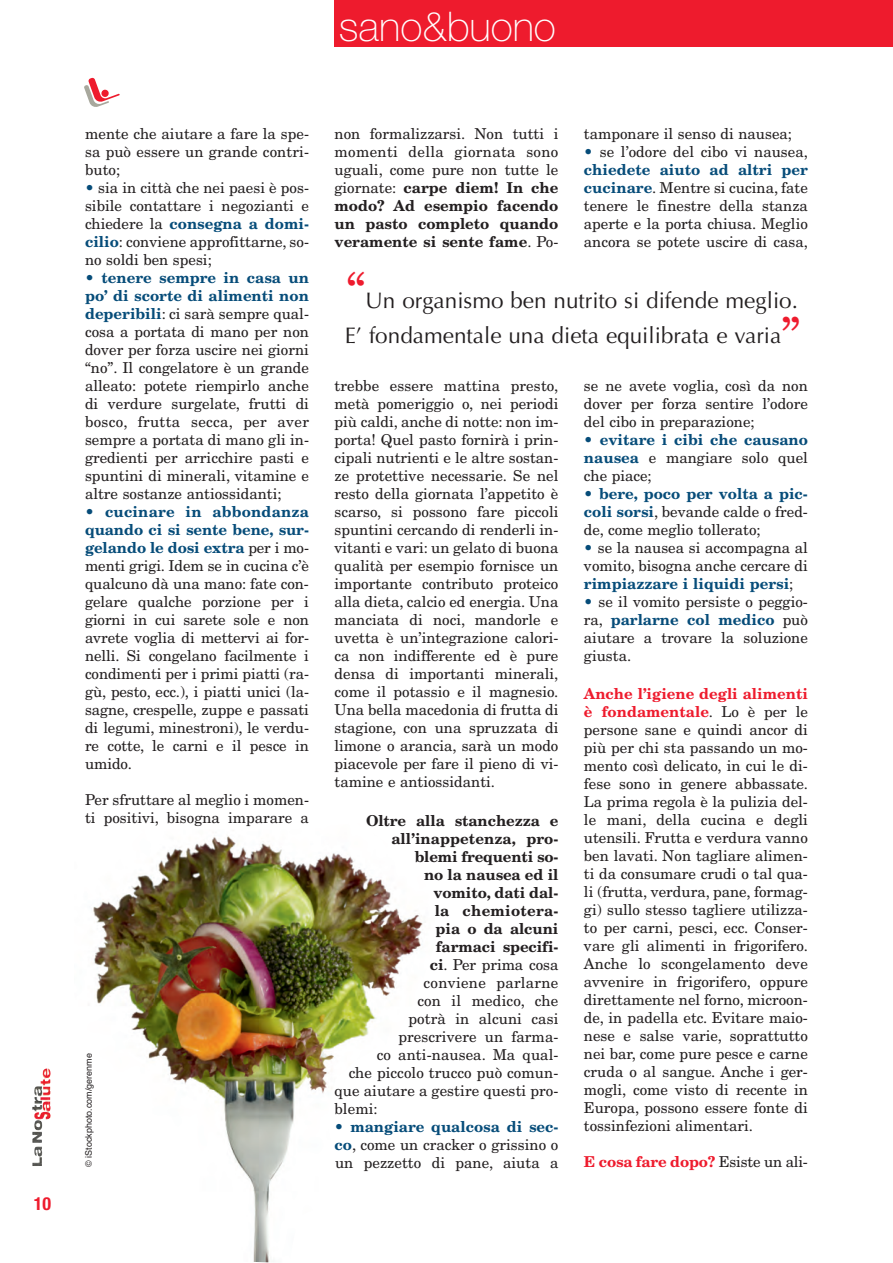
<style>
.page{position:relative;width:893px;height:1263px;background:#fff}
.page>*{position:absolute;margin:0;border:0;box-sizing:border-box;transform-origin:0 0}
.t1{font:100 40.95px "Helvetica Neue";color:#fff}
.t2{font:22.5px/34.5px "Optima";color:#231f20}
.t3{font:700 condensed 18px "Helvetica Neue";color:#ee1b2d}
.t4{font:15px/18px "New Century Schlbk";color:#231f20;text-align:justify}
.t5{font:700 15px "New Century Schlbk";letter-spacing:-.005em;color:#231f20}
.t6{font:700 15px/18px "New Century Schlbk";color:#064c79;text-align:justify}
.t7{font:700 15px "New Century Schlbk";letter-spacing:-.01em;color:#ee1b2d}
.t8{font:15px "New Century Schlbk";letter-spacing:.02em;color:#231f20}
.t9{font:700 15px "New Century Schlbk";letter-spacing:.015em;color:#231f20}
.t10{font:9px "Helvetica";color:#231f20}
.s1{color:#064c79}
.s2{font-weight:700;color:#064c79}
.s3{font-weight:700}
.s4{font-family:"New Century Schlbk";font-size:48px;color:#ee1b2d}
.s5{font-weight:400;color:#231f20}
.s6{font-weight:700;color:#ee1b2d}
</style>
<div class="page">
<svg style="left:84px;top:78px;width:36px;height:29px"></svg>
<img style="left:32px;top:1086px;width:19px;height:80px">
<img style="left:93px;top:836px;width:330px;height:427px">
<div style="left:334px;top:0;width:559px;height:47px;background:#ee1b2d"></div>
<h1 class="t1" style="left:339px;top:12px;width:218px">sano&amp;buono</h1>
<p class="t3" style="left:34px;top:1197px;width:19px">10</p>
<p class="t4" style="left:85px;top:126px;width:225px">mente che aiutare a fare la spe&shy;sa può essere un grande contri&shy;buto;</p>
<p class="t4" style="left:85px;top:180px;width:225px"><span class="s1">•</span> sia in città che nei paesi è pos&shy;sibile contattare i negozianti e chiedere la <span class="s2">consegna a domi&shy;cilio</span>: conviene approfittarne, so&shy;no soldi ben spesi;</p>
<p class="t4" style="left:85px;top:270px;width:225px"><span class="s2">• tenere sempre in casa un po’ di scorte di alimenti non deperibili</span>: ci sarà sempre qual&shy;cosa a portata di mano per non dover per forza uscire nei giorni “no”. Il congelatore è un grande alleato: potete riempirlo anche di verdure surgelate, frutti di bosco, frutta secca, per aver sempre a portata di mano gli in&shy;gredienti per arricchire pasti e spuntini di minerali, vitamine e altre sostanze antiossidanti;</p>
<p class="t4" style="left:85px;top:504px;width:225px"><span class="s2">• cucinare in abbondanza quando ci si sente bene, sur&shy;gelando le dosi extra</span> per i mo&shy;menti grigi. Idem se in cucina c’è qualcuno dà una mano: fate con&shy;gelare qualche porzione per i giorni in cui sarete sole e non avrete voglia di mettervi ai for&shy;nelli. Si congelano facilmente i condimenti per i primi piatti (ra&shy;gù, pesto, ecc.), i piatti unici (la&shy;sagne, crespelle, zuppe e passati di legumi, minestroni), le verdu&shy;re cotte, le carni e il pesce in umido.</p>
<p class="t4" style="left:85px;top:792px;width:225px">Per sfruttare al meglio i momen&shy;ti positivi, bisogna imparare a</p>
<p class="t10" style="left:83px;top:1167px;width:115px;rotate:-90deg">© iStockphoto.com/gerenme</p>
<p class="t4" style="left:334px;top:126px;width:225px">non formalizzarsi. Non tutti i momenti della giornata sono uguali, come pure non tutte le giornate: <span class="s3">carpe diem! In che modo? Ad esempio facendo un pasto completo quando veramente si sente fame</span>. Po-</p>
<p class="t4" style="left:584px;top:126px;width:210px">tamponare il senso di nausea;</p>
<p class="t4" style="left:584px;top:144px;width:225px"><span class="s1">•</span> se l’odore del cibo vi nausea, <span class="s2">chiedete aiuto ad altri per cucinare</span>. Mentre si cucina, fate tenere le finestre della stanza aperte e la porta chiusa. Meglio ancora se potete uscire di casa,</p>
<h2 class="t2" style="left:345px;top:285px;width:457px"><span class="s4">“</span>Un organismo ben nutrito si difende meglio.<br>E’ fondamentale una dieta equilibrata e varia<span class="s4">”</span></h2>
<p class="t4" style="left:334px;top:378px;width:225px">trebbe essere mattina presto, metà pomeriggio o, nei periodi più caldi, anche di notte: non im&shy;porta! Quel pasto fornirà i prin&shy;cipali nutrienti e le altre sostan&shy;ze protettive necessarie. Se nel resto della giornata l’appetito è scarso, si possono fare piccoli spuntini cercando di renderli in&shy;vitanti e vari: un gelato di buona qualità per esempio fornisce un importante contributo proteico alla dieta, calcio ed energia. Una manciata di noci, mandorle e uvetta è un’integrazione calori&shy;ca non indifferente ed è pure densa di importanti minerali, come il potassio e il magnesio.<br>Una bella macedonia di frutta di stagione, con una spruzzata di limone o arancia, sarà un modo piacevole per fare il pieno di vi&shy;tamine e antiossidanti.</p>
<p class="t5" style="left:366px;top:815px;width:194px">Oltre alla stanchezza e</p>
<p class="t5" style="left:391px;top:833px;width:169px">all’inappetenza, pro-</p>
<p class="t5" style="left:415px;top:851px;width:145px">blemi frequenti so-</p>
<p class="t5" style="left:424px;top:869px;width:136px">no la nausea ed il</p>
<p class="t5" style="left:433px;top:887px;width:127px">vomito, dati dal-</p>
<p class="t9" style="left:435px;top:905px;width:125px">la chemiotera-</p>
<p class="t5" style="left:436px;top:923px;width:124px">pia o da alcuni</p>
<p class="t5" style="left:436px;top:941px;width:124px">farmaci specifi-</p>
<p class="t4" style="left:430px;top:957px;width:130px"><span class="s3">ci</span>. Per prima cosa</p>
<p class="t8" style="left:424px;top:977px;width:136px">conviene parlarne</p>
<p class="t4" style="left:417px;top:993px;width:143px">con il medico, che</p>
<p class="t4" style="left:408px;top:1011px;width:151px">potrà in alcuni casi</p>
<p class="t4" style="left:398px;top:1029px;width:162px">prescrivere un farma-</p>
<p class="t4" style="left:377px;top:1047px;width:183px">co anti-nausea. Ma qual-</p>
<p class="t4" style="left:349px;top:1065px;width:211px">che piccolo trucco può comun-</p>
<p class="t4" style="left:334px;top:1083px;width:225px">que aiutare a gestire questi pro-</p>
<p class="t4" style="left:334px;top:1101px;width:45px">blemi:</p>
<p class="t4" style="left:334px;top:1119px;width:225px"><span class="s2">• mangiare qualcosa di sec&shy;co</span>, come un cracker o grissino o un pezzetto di pane, aiuta a</p>
<p class="t4" style="left:584px;top:378px;width:225px">se ne avete voglia, così da non dover per forza sentire l’odore del cibo in preparazione;</p>
<p class="t6" style="left:584px;top:432px;width:225px">• evitare i cibi che causano nausea <span class="s5">e mangiare solo quel che piace;</span></p>
<p class="t4" style="left:584px;top:486px;width:225px"><span class="s2">• bere, poco per volta a pic&shy;coli sorsi</span>, bevande calde o fred&shy;de, come meglio tollerato;</p>
<p class="t4" style="left:584px;top:540px;width:225px"><span class="s1">•</span> se la nausea si accompagna al vomito, bisogna anche cercare di <span class="s2">rimpiazzare i liquidi persi</span>;</p>
<p class="t4" style="left:584px;top:594px;width:225px"><span class="s1">•</span> se il vomito persiste o peggio&shy;ra, <span class="s2">parlarne col medico</span> può aiutare a trovare la soluzione giusta.</p>
<p class="t4" style="left:584px;top:686px;width:225px"><span class="s6">Anche l’igiene degli alimenti è fondamentale</span>. Lo è per le persone sane e quindi ancor di più per chi sta passando un mo&shy;mento così delicato, in cui le di&shy;fese sono in genere abbassate.<br>La prima regola è la pulizia del&shy;le mani, della cucina e degli utensili. Frutta e verdura vanno ben lavati. Non tagliare alimen&shy;ti da consumare crudi o tal qua&shy;li (frutta, verdura, pane, formag&shy;gi) sullo stesso tagliere utilizza&shy;to per carni, pesci, ecc. Conser&shy;vare gli alimenti in frigorifero.<br>Anche lo scongelamento deve avvenire in frigorifero, oppure direttamente nel forno, microon&shy;de, in padella etc. Evitare maio&shy;nese e salse varie, soprattutto nei bar, come pure pesce e carne cruda o al sangue. Anche i ger&shy;mogli, come visto di recente in Europa, possono essere fonte di tossinfezioni alimentari.</p>
<p class="t7" style="left:584px;top:1156px;width:225px">E cosa fare dopo? <span class="s5">Esiste un ali-</span></p>
</div>
